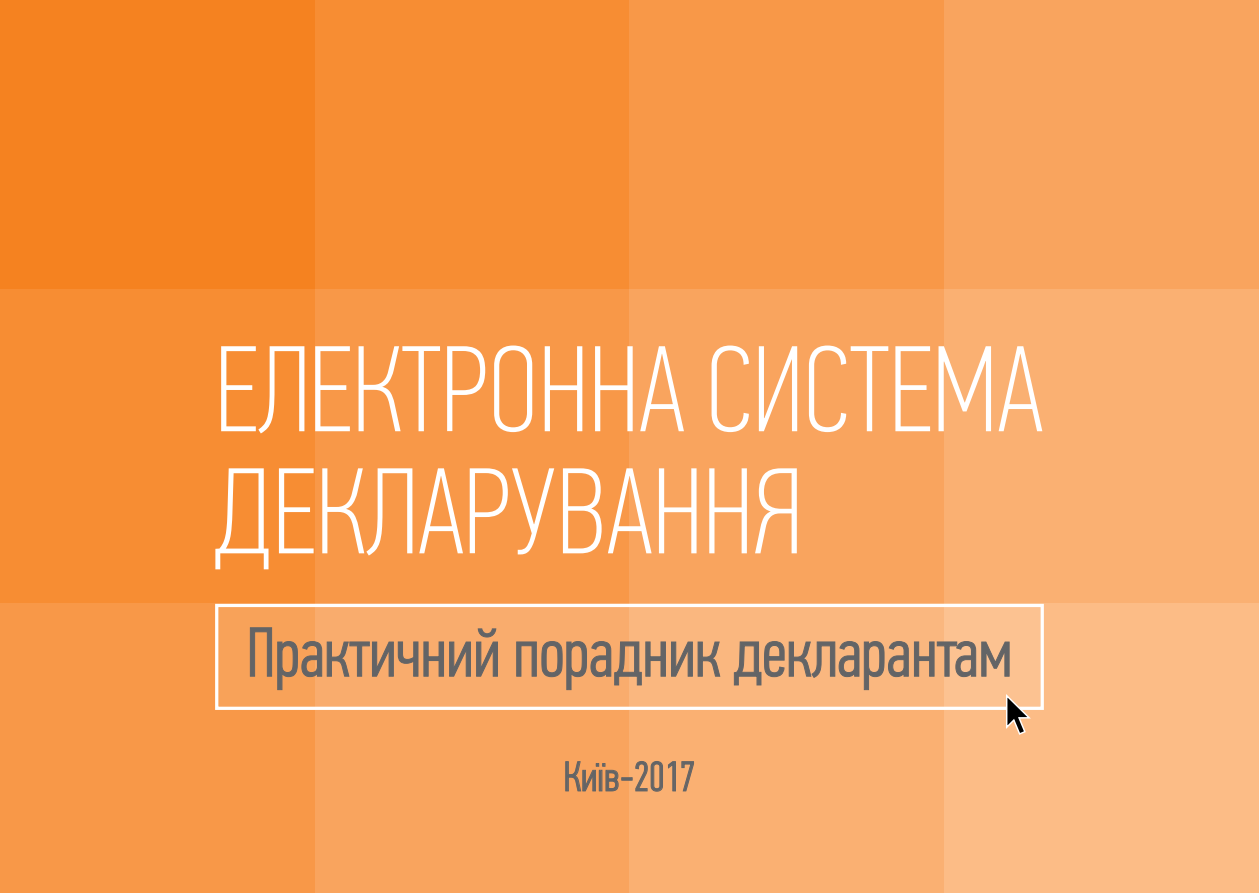
<style>
.page{position:relative;width:1259px;height:893px;background:#fff}
.page>*{position:absolute;margin:0;border:0;box-sizing:border-box;transform-origin:0 0}
.t1{font:100 122.1px/122.1px "PF Din Text Comp Pro";color:#fff}
.t2{font:300 69.6px "PF Din Text Comp Pro";color:#636466}
.t3{font:300 42px "PF Din Text Comp Pro";color:#636466}
</style>
<div class="page">
<div style="left:0;top:0;width:315px;height:289px;background:#f58220"></div>
<div style="left:0;top:289px;width:315px;height:315px;background:#f78d33"></div>
<div style="left:0;top:604px;width:315px;height:289px;background:#f89848"></div>
<div style="left:315px;top:0;width:314px;height:289px;background:#f78d33"></div>
<div style="left:315px;top:289px;width:314px;height:315px;background:#f89848"></div>
<div style="left:315px;top:604px;width:314px;height:289px;background:#f9a45e"></div>
<div style="left:629px;top:0;width:315px;height:289px;background:#f89848"></div>
<div style="left:629px;top:289px;width:315px;height:315px;background:#f9a45e"></div>
<div style="left:629px;top:604px;width:315px;height:289px;background:#fab072"></div>
<div style="left:944px;top:0;width:315px;height:289px;background:#f9a45e"></div>
<div style="left:944px;top:289px;width:315px;height:315px;background:#fab072"></div>
<div style="left:944px;top:604px;width:315px;height:289px;background:#fcbc86"></div>
<div style="left:217px;top:605px;width:825px;height:103px;background:linear-gradient(to right,#f8a35c,#fbc08f)"></div>
<div style="left:215px;top:604px;width:829px;height:106px;border:3px solid #fff"></div>
<svg style="left:249px;top:626px;width:250px;height:65px"></svg>
<svg style="left:515px;top:640px;width:206px;height:51px"></svg>
<svg style="left:565px;top:761px;width:129px;height:31px"></svg>
<svg style="left:733px;top:640px;width:299px;height:95px"></svg>
<p class="t1" style="left:215px;top:327px;width:830px">ЕЛЕКТРОННА СИСТЕМА<br>ДЕКЛАРУВАННЯ</p>
<p class="t2" style="left:247px;top:613px;width:767px">Практичний порадник декларантам</p>
<p class="t3" style="left:563px;top:753px;width:133px">Київ-2017</p>
</div>
